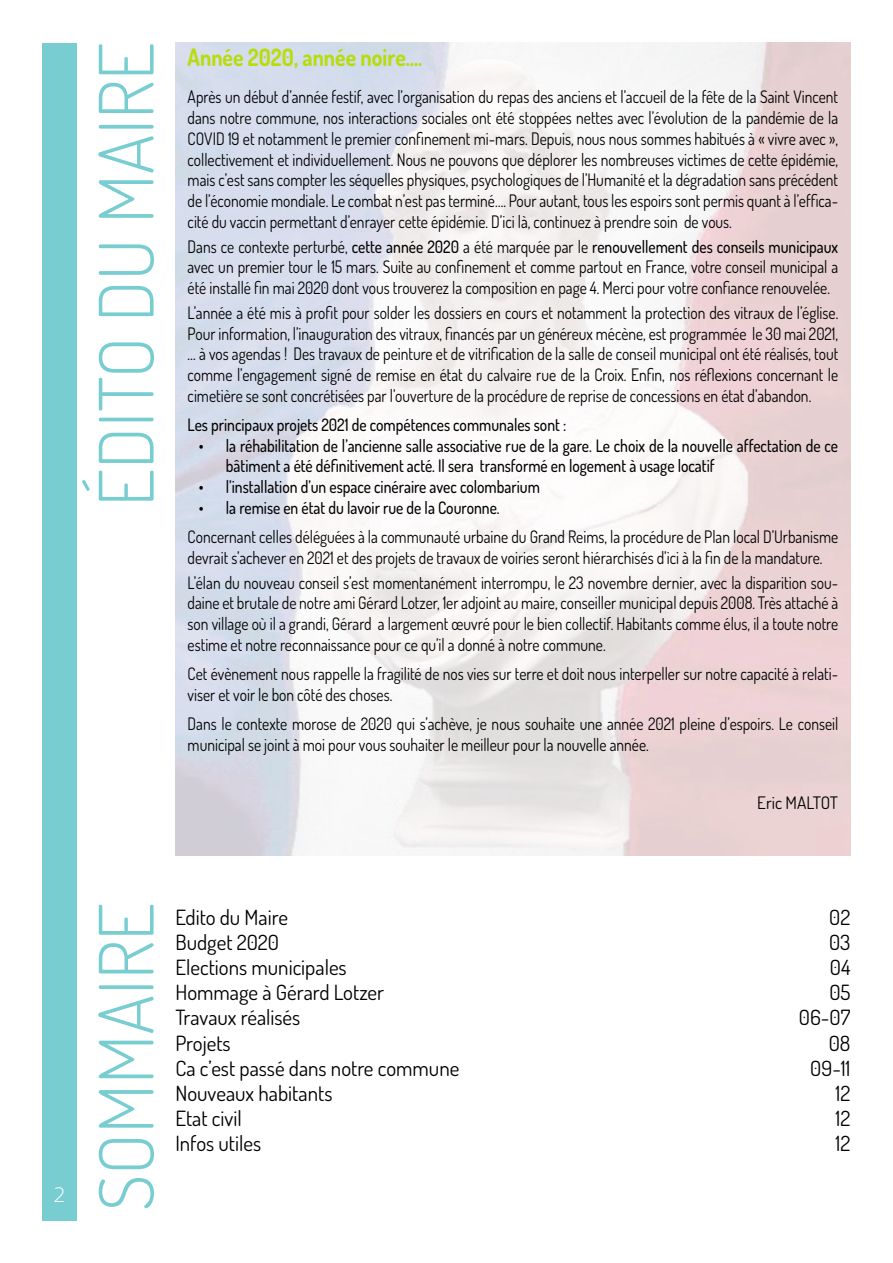
<style>
.page{position:relative;width:893px;height:1263px;background:#fff}
.page>*{position:absolute;margin:0;border:0;box-sizing:border-box;transform-origin:0 0}
.t1{font:300 75px "Dosis";color:#78cdd1}
.t2{font:700 24px "Dosis";color:#b8dc0b;scale:.9 1}
.t3{font:21px "Dosis";color:#000}
.t4{font:200 21px "Centrale Sans";color:#fff}
.t5{font:17.25px/20.7px "Dosis";color:#000;text-align:justify;scale:.9 1}
.t6{font:500 17.25px/20.7px "Dosis";color:#000;scale:.9 1}
.t7{font:17.25px "Dosis";color:#000}
.s1{font-weight:500}
</style>
<div class="page">
<div style="left:43px;top:43px;width:34px;height:1177px;background:#78cdd1"></div>
<h1 class="t1" style="left:77px;top:507px;width:466px;rotate:-90deg">édito du maire</h1>
<h2 class="t2" style="left:188px;top:41px;width:262px">Année 2020, année noire….</h2>
<p class="t5" style="left:188px;top:86px;width:724px">Après un début d’année festif, avec l’organisation du repas des anciens et l’accueil de la fête de la Saint Vincent dans notre commune, nos interactions sociales ont été stoppées nettes avec l’évolution de la pandémie de la COVID 19 et notamment le premier confinement mi-mars. Depuis, nous nous sommes habitués à « vivre avec », collectivement et individuellement. Nous ne pouvons que déplorer les nombreuses victimes de cette épidémie, mais c’est sans compter les séquelles physiques, psychologiques de l’Humanité et la dégradation sans précédent de l’économie mondiale. Le combat n’est pas terminé…. Pour autant, tous les espoirs sont permis quant à l’effica&shy;cité du vaccin permettant d’enrayer cette épidémie. D’ici là, continuez à prendre soin de vous.</p>
<p class="t5" style="left:188px;top:235px;width:724px">Dans ce contexte perturbé, <span class="s1">cette année 2020</span> a été marquée par le <span class="s1">renouvellement des conseils municipaux </span>avec un premier tour le 15 mars. Suite au confinement et comme partout en France, votre conseil municipal a été installé fin mai 2020 dont vous trouverez la composition en page 4. Merci pour votre confiance renouvelée.</p>
<p class="t5" style="left:188px;top:302px;width:724px">L’année a été mis à profit pour solder les dossiers en cours et notamment la protection des vitraux de l’église.<br>Pour information, l’inauguration des vitraux, financés par un généreux mécène, est programmée le 30 mai 2021, … à vos agendas ! Des travaux de peinture et de vitrification de la salle de conseil municipal ont été réalisés, tout comme l’engagement signé de remise en état du calvaire rue de la Croix. Enfin, nos réflexions concernant le cimetière se sont concrétisées par l’ouverture de la procédure de reprise de concessions en état d’abandon.</p>
<p class="t6" style="left:188px;top:414px;width:422px">Les principaux projets 2021 de compétences communales sont :</p>
<p class="t6" style="left:226px;top:435px;width:682px;text-indent:-27px">• la réhabilitation de l’ancienne salle associative rue de la gare. Le choix de la nouvelle affectation de ce bâtiment a été définitivement acté. Il sera transformé en logement à usage locatif</p>
<p class="t6" style="left:199px;top:476px;width:380px">• l’installation d’un espace cinéraire avec colombarium</p>
<p class="t6" style="left:199px;top:497px;width:336px">• la remise en état du lavoir rue de la Couronne.</p>
<p class="t5" style="left:188px;top:526px;width:724px">Concernant celles déléguées à la communauté urbaine du Grand Reims, la procédure de Plan local D’Urbanisme devrait s’achever en 2021 et des projets de travaux de voiries seront hiérarchisés d’ici à la fin de la mandature.</p>
<p class="t5" style="left:188px;top:571px;width:724px">L’élan du nouveau conseil s’est momentanément interrompu, le 23 novembre dernier, avec la disparition sou&shy;daine et brutale de notre ami Gérard Lotzer, 1er adjoint au maire, conseiller municipal depuis 2008. Très attaché à son village où il a grandi, Gérard a largement œuvré pour le bien collectif. Habitants comme élus, il a toute notre estime et notre reconnaissance pour ce qu’il a donné à notre commune.</p>
<p class="t5" style="left:188px;top:663px;width:724px">Cet évènement nous rappelle la fragilité de nos vies sur terre et doit nous interpeller sur notre capacité à relati&shy;viser et voir le bon côté des choses.</p>
<p class="t5" style="left:188px;top:713px;width:724px">Dans le contexte morose de 2020 qui s’achève, je nous souhaite une année 2021 pleine d’espoirs. Le conseil municipal se joint à moi pour vous souhaiter le meilleur pour la nouvelle année.</p>
<p class="t7" style="left:757px;top:791px;width:82px">Eric MALTOT</p>
<p class="t4" style="left:54px;top:1183px;width:13px">2</p>
<h1 class="t1" style="left:77px;top:1211px;width:310px;rotate:-90deg">sommaire</h1>
<p class="t3" style="left:175px;top:903px;width:114px">Edito du Maire</p>
<p class="t3" style="left:829px;top:903px;width:23px">02</p>
<p class="t3" style="left:175px;top:928px;width:105px">Budget 2020</p>
<p class="t3" style="left:829px;top:928px;width:23px">03</p>
<p class="t3" style="left:175px;top:953px;width:173px">Elections municipales</p>
<p class="t3" style="left:830px;top:953px;width:22px">04</p>
<p class="t3" style="left:175px;top:979px;width:210px">Hommage à Gérard Lotzer</p>
<p class="t3" style="left:829px;top:979px;width:23px">05</p>
<p class="t3" style="left:175px;top:1004px;width:126px">Travaux réalisés</p>
<p class="t3" style="left:799px;top:1004px;width:53px">06-07</p>
<p class="t3" style="left:175px;top:1029px;width:57px">Projets</p>
<p class="t3" style="left:829px;top:1029px;width:23px">08</p>
<p class="t3" style="left:175px;top:1054px;width:285px">Ca c’est passé dans notre commune</p>
<p class="t3" style="left:810px;top:1054px;width:42px">09-11</p>
<p class="t3" style="left:175px;top:1079px;width:158px">Nouveaux habitants</p>
<p class="t3" style="left:836px;top:1079px;width:16px">12</p>
<p class="t3" style="left:175px;top:1105px;width:68px">Etat civil</p>
<p class="t3" style="left:836px;top:1105px;width:16px">12</p>
<p class="t3" style="left:175px;top:1130px;width:87px">Infos utiles</p>
<p class="t3" style="left:836px;top:1130px;width:16px">12</p>
</div>
